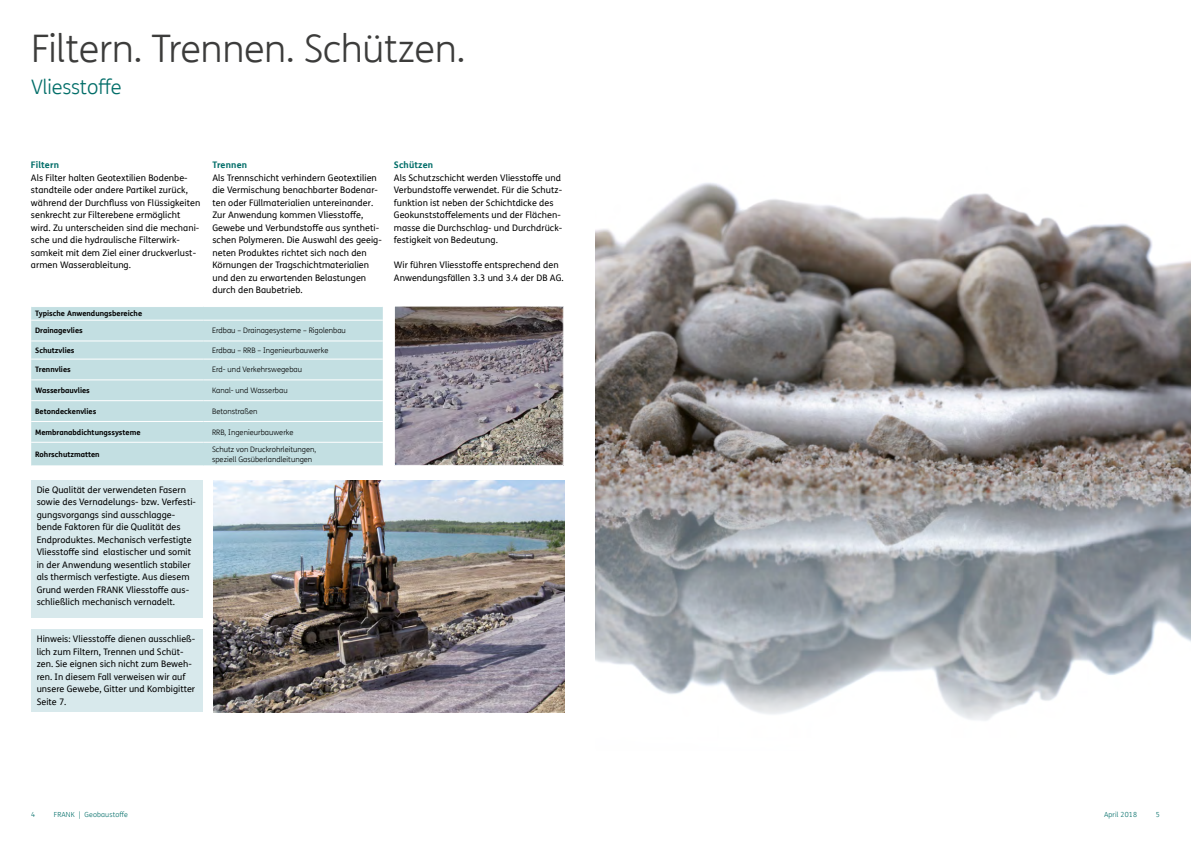
<style>
.page{position:relative;width:1191px;height:842px;background:#fff}
.page>*{position:absolute;margin:0;border:0;box-sizing:border-box;transform-origin:0 0}
.t1{font:300 38px "FS Me Pro";letter-spacing:-.01em;color:#3c3c3b}
.t2{font:300 20px "FS Me Pro";letter-spacing:-.01em;color:#006d68}
.t3{font:9px/12.5px "FS Me Pro";letter-spacing:.005em;color:#000}
.t4{font:700 9px "FS Me Pro";letter-spacing:.015em;color:#006d68}
.t5{font:300 7.5px/10px "FS Me Pro";color:#000}
.t6{font:700 7.5px "FS Me Pro";color:#000}
.t7{font:300 7px "FS Me Pro";letter-spacing:.02em;color:#006d68}
</style>
<div class="page">
<img style="left:595px;top:183px;width:596px;height:538px">
<div style="left:31px;top:307px;width:352px;height:158px;background:#c3dfe2"></div>
<hr style="left:31px;top:442px;width:173px;height:1px;background:#fff">
<hr style="left:204px;top:442px;width:179px;height:1px;background:#fff">
<hr style="left:31px;top:320px;width:173px;height:1px;background:#fff">
<hr style="left:204px;top:320px;width:179px;height:1px;background:#fff">
<hr style="left:31px;top:340px;width:173px;height:1px;background:#fff">
<hr style="left:204px;top:340px;width:179px;height:1px;background:#fff">
<hr style="left:31px;top:359px;width:173px;height:1px;background:#fff">
<hr style="left:204px;top:359px;width:179px;height:1px;background:#fff">
<hr style="left:31px;top:379px;width:173px;height:1px;background:#fff">
<hr style="left:204px;top:379px;width:179px;height:1px;background:#fff">
<hr style="left:31px;top:400px;width:173px;height:1px;background:#fff">
<hr style="left:204px;top:400px;width:179px;height:1px;background:#fff">
<hr style="left:31px;top:421px;width:173px;height:1px;background:#fff">
<hr style="left:204px;top:421px;width:179px;height:1px;background:#fff">
<img style="left:213px;top:480px;width:351px;height:232px">
<div style="left:31px;top:480px;width:171px;height:137px;background:#d8e9ec"></div>
<div style="left:31px;top:630px;width:171px;height:82px;background:#d8e9ec"></div>
<img style="left:396px;top:308px;width:166px;height:156px">
<div style="left:394px;top:306px;width:170px;height:160px;border:1px solid #fff"></div>
<h1 class="t1" style="left:31px;top:23px;width:436px">Filtern. Trennen. Schützen.</h1>
<h2 class="t2" style="left:31px;top:73px;width:92px">Vliesstoffe</h2>
<p class="t4" style="left:31px;top:158px;width:30px">Filtern</p>
<p class="t3" style="left:31px;top:171px;width:171px">Als Filter halten Geotextilien Bodenbe&shy;standteile oder andere Partikel zurück, während der Durchfluss von Flüssigkeiten senkrecht zur Filterebene ermöglicht wird. Zu unterscheiden sind die mechani&shy;sche und die hydraulische Filterwirk&shy;samkeit mit dem Ziel einer druckverlust&shy;armen Wasserableitung.</p>
<p class="t4" style="left:212px;top:158px;width:36px">Trennen</p>
<p class="t3" style="left:212px;top:171px;width:171px">Als Trennschicht verhindern Geotextilien die Vermischung benachbarter Bodenar&shy;ten oder Füllmaterialien untereinander.<br>Zur Anwendung kommen Vliesstoffe, Gewebe und Verbundstoffe aus syntheti&shy;schen Polymeren. Die Auswahl des geeig&shy;neten Produktes richtet sich nach den Körnungen der Tragschichtmaterialien und den zu erwartenden Belastungen durch den Baubetrieb.</p>
<p class="t6" style="left:35px;top:308px;width:108px">Typische Anwendungsbereiche</p>
<p class="t6" style="left:35px;top:325px;width:49px">Drainagevlies</p>
<p class="t5" style="left:212px;top:326px;width:135px">Erdbau – Drainagesysteme – Rigolenbau</p>
<p class="t6" style="left:35px;top:344px;width:41px">Schutzvlies</p>
<p class="t5" style="left:212px;top:345px;width:118px">Erdbau – RRB – Ingenieurbauwerke</p>
<p class="t6" style="left:35px;top:364px;width:37px">Trennvlies</p>
<p class="t5" style="left:212px;top:364px;width:91px">Erd- und Verkehrswegebau</p>
<p class="t6" style="left:35px;top:385px;width:56px">Wasserbauvlies</p>
<p class="t5" style="left:212px;top:385px;width:77px">Kanal- und Wasserbau</p>
<p class="t6" style="left:35px;top:405px;width:63px">Betondeckenvlies</p>
<p class="t5" style="left:212px;top:406px;width:47px">Betonstraßen</p>
<p class="t6" style="left:35px;top:426px;width:107px">Membranabdichtungssysteme</p>
<p class="t5" style="left:212px;top:427px;width:83px">RRB, Ingenieurbauwerke</p>
<p class="t6" style="left:35px;top:448px;width:66px">Rohrschutzmatten</p>
<p class="t5" style="left:212px;top:444px;width:106px">Schutz von Druckrohrleitungen, speziell Gasüberlandleitungen</p>
<p class="t3" style="left:37px;top:483px;width:161px">Die Qualität der verwendeten Fasern sowie des Vernadelungs- bzw. Verfesti&shy;gungsvorgangs sind ausschlagge&shy;bende Faktoren für die Qualität des Endproduktes. Mechanisch verfestigte Vliesstoffe sind elastischer und somit in der Anwendung wesentlich stabiler als thermisch verfestigte. Aus diesem Grund werden FRANK Vliesstoffe aus&shy;schließlich mechanisch vernadelt.</p>
<p class="t3" style="left:37px;top:633px;width:160px">Hinweis: Vliesstoffe dienen ausschließ&shy;lich zum Filtern, Trennen und Schüt&shy;zen. Sie eignen sich nicht zum Beweh&shy;ren. In diesem Fall verweisen wir auf unsere Gewebe, Gitter und Kombigitter Seite 7.</p>
<p class="t4" style="left:394px;top:158px;width:41px">Schützen</p>
<p class="t3" style="left:394px;top:171px;width:170px">Als Schutzschicht werden Vliesstoffe und Verbundstoffe verwendet. Für die Schutz&shy;funktion ist neben der Schichtdicke des Geokunststoffelements und der Flächen&shy;masse die Durchschlag- und Durchdrück&shy;festigkeit von Bedeutung.</p>
<p class="t3" style="left:394px;top:259px;width:171px">Wir führen Vliesstoffe entsprechend den<br>Anwendungsfällen 3.3 und 3.4 der DB AG.</p>
<p class="t7" style="left:31px;top:810px;width:6px">4</p>
<p class="t7" style="left:54px;top:810px;width:76px">FRANK | Geobaustoffe</p>
<p class="t7" style="left:1104px;top:810px;width:35px">April 2018</p>
<p class="t7" style="left:1155px;top:810px;width:6px">5</p>
</div>
